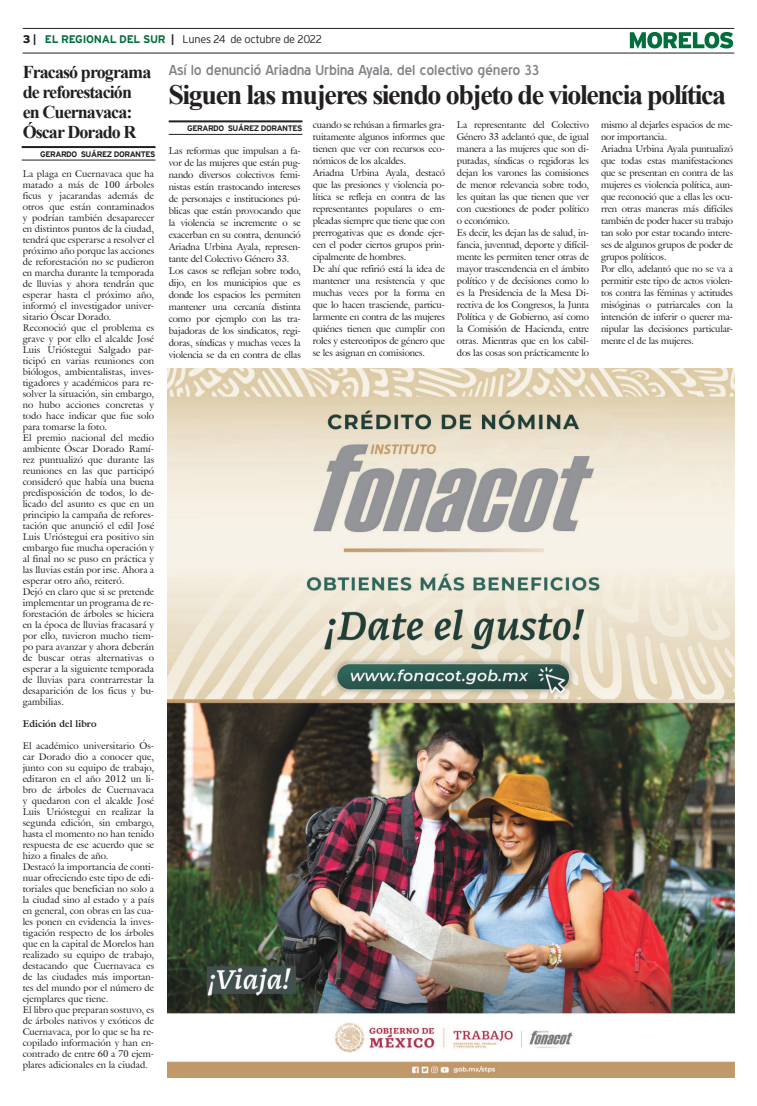
<style>
.page{position:relative;width:757px;height:1106px;background:#fff}
.page>*{position:absolute;margin:0;border:0;box-sizing:border-box;transform-origin:0 0}
.t1{font:700 28px "Times New Roman";letter-spacing:-.05em;color:#231f20}
.t2{font:700 18px/20px "Times New Roman";letter-spacing:-.05em;color:#231f20}
.t3{font:14px "Blue Highway";letter-spacing:-.015em;color:#808285;scale:1.05 1}
.t4{font:300 11px "Interstate";letter-spacing:-.03em;color:#231f20}
.t5{font:9.5px/12px "Galliard IT Cby BT";letter-spacing:-.01em;color:#231f20}
.t6{font:9.5px/11px "Galliard IT Cby BT";letter-spacing:.01em;color:#231f20}
.t7{font:700 9.5px "Galliard IT Cby BT";letter-spacing:.01em;color:#231f20}
.t8{font:700 8px "Interstate";letter-spacing:-.05em;color:#231f20}
.s1{font-weight:900}
.s2{font-weight:700}
.s3{font-weight:700;color:#006f3c}
</style>
<div class="page">
<hr style="left:23px;top:28px;width:711px;height:1px;background:#231f20">
<hr style="left:23px;top:53px;width:711px;height:1px;background:#231f20">
<svg style="left:630px;top:32px;width:103px;height:17px"></svg>
<img style="left:167px;top:369px;width:567px;height:708px">
<hr style="left:169px;top:120px;width:133px;height:2px;background:#231f20">
<hr style="left:169px;top:134px;width:133px;height:1px;background:#231f20">
<hr style="left:22px;top:146px;width:133px;height:2px;background:#231f20">
<hr style="left:22px;top:160px;width:133px;height:1px;background:#231f20">
<p class="t4" style="left:23px;top:33px;width:300px"><span class="s1">3</span> <span class="s2">|</span> <span class="s3">EL REGIONAL DEL SUR</span> <span class="s2">|</span> Lunes 24 de octubre de 2022</p>
<h2 class="t2" style="left:23px;top:62px;width:130px">Fracasó programa de reforestación en Cuernavaca:<br>Óscar Dorado R</h2>
<p class="t8" style="left:40px;top:149px;width:117px">GERARDO SUÁREZ DORANTES</p>
<p class="t6" style="left:23px;top:168px;width:133px">La plaga en Cuernavaca que ha matado a más de 100 árboles ficus y jacarandas además de otros que están contaminados y podrían también desaparecer en distintos puntos de la ciudad, tendrá que esperarse a resolver el próximo año porque las acciones de reforestación no se pudieron en marcha durante la temporada de lluvias y ahora tendrán que esperar hasta el próximo año, informó el investigador univer&shy;sitario Óscar Dorado.<br>Reconoció que el problema es grave y por ello el alcalde José<br>Luis Urióstegui Salgado par&shy;ticipó en varias reuniones con biólogos, ambientalistas, inves&shy;tigadores y académicos para re&shy;solver la situación, sin embargo, no hubo acciones concretas y todo hace indicar que fue solo para tomarse la foto.<br>El premio nacional del medio ambiente Óscar Dorado Ramí&shy;rez puntualizó que durante las reuniones en las que participó consideró que había una buena predisposición de todos, lo de&shy;licado del asunto es que en un principio la campaña de refores&shy;tación que anunció el edil José<br>Luis Urióstegui era positivo sin embargo fue mucha operación y al final no se puso en práctica y las lluvias están por irse. Ahora a esperar otro año, reiteró.<br>Dejó en claro que si se pretende implementar un programa de re&shy;forestación de árboles se hiciera en la época de lluvias fracasará y por ello, tuvieron mucho tiem&shy;po para avanzar y ahora deberán de buscar otras alternativas o esperar a la siguiente temporada de lluvias para contrarrestar la desaparición de los ficus y bu&shy;gambilias.</p>
<p class="t7" style="left:23px;top:717px;width:75px">Edición del libro</p>
<p class="t6" style="left:23px;top:740px;width:133px">El académico universitario Ós&shy;car Dorado dio a conocer que, junto con su equipo de trabajo, editaron en el año 2012 un li&shy;bro de árboles de Cuernavaca y quedaron con el alcalde José<br>Luis Urióstegui en realizar la segunda edición, sin embargo, hasta el momento no han tenido respuesta de ese acuerdo que se hizo a finales de año.<br>Destacó la importancia de conti&shy;nuar ofreciendo este tipo de edi&shy;toriales que benefician no solo a la ciudad sino al estado y a país en general, con obras en las cua&shy;les ponen en evidencia la inves&shy;tigación respecto de los árboles que en la capital de Morelos han realizado su equipo de trabajo, destacando que Cuernavaca es de las ciudades más importan&shy;tes del mundo por el número de ejemplares que tiene.<br>El libro que preparan sostuvo, es de árboles nativos y exóticos de<br>Cuernavaca, por lo que se ha re&shy;copilado información y han en&shy;contrado de entre 60 a 70 ejem&shy;plares adicionales en la ciudad.</p>
<h3 class="t3" style="left:169px;top:61px;width:354px">Así lo denunció Ariadna Urbina Ayala, del colectivo género 33</h3>
<h1 class="t1" style="left:168px;top:74px;width:559px">Siguen las mujeres siendo objeto de violencia política</h1>
<p class="t8" style="left:187px;top:124px;width:117px">GERARDO SUÁREZ DORANTES</p>
<p class="t5" style="left:313px;top:118px;width:134px">cuando se rehúsan a firmarles gra&shy;tuitamente algunos informes que tienen que ver con recursos eco&shy;nómicos de los alcaldes.<br>Ariadna Urbina Ayala, destacó que las presiones y violencia po&shy;lítica se refleja en contra de las representantes populares o em&shy;pleadas siempre que tiene que con prerrogativas que es donde ejer&shy;cen el poder ciertos grupos prin&shy;cipalmente de hombres.<br>De ahí que refirió está la idea de mantener una resistencia y que muchas veces por la forma en que lo hacen trasciende, particu&shy;larmente en contra de las mujeres quiénes tienen que cumplir con roles y estereotipos de género que se les asignan en comisiones.</p>
<p class="t5" style="left:457px;top:118px;width:134px">La representante del Colectivo<br>Género 33 adelantó que, de igual manera a las mujeres que son di&shy;putadas, síndicas o regidoras les dejan los varones las comisiones de menor relevancia sobre todo, les quitan las que tienen que ver con cuestiones de poder político o económico.<br>Es decir, les dejan las de salud, in&shy;fancia, juventud, deporte y difícil&shy;mente les permiten tener otras de mayor trascendencia en el ámbito político y de decisiones como lo es la Presidencia de la Mesa Di&shy;rectiva de los Congresos, la Junta<br>Política y de Gobierno, así como la Comisión de Hacienda, entre otras. Mientras que en los cabil&shy;dos las cosas son prácticamente lo</p>
<p class="t5" style="left:601px;top:118px;width:134px">mismo al dejarles espacios de me&shy;nor importancia.<br>Ariadna Urbina Ayala puntualizó que todas estas manifestaciones que se presentan en contra de las mujeres es violencia política, aun&shy;que reconoció que a ellas les ocu&shy;rren otras maneras más difíciles también de poder hacer su trabajo tan solo por estar tocando intere&shy;ses de algunos grupos de poder de grupos políticos.<br>Por ello, adelantó que no se va a permitir este tipo de actos violen&shy;tos contra las féminas y actitudes misóginas o patriarcales con la intención de inferir o querer ma&shy;nipular las decisiones particular&shy;mente el de las mujeres.</p>
<p class="t5" style="left:169px;top:145px;width:134px">Las reformas que impulsan a fa&shy;vor de las mujeres que están pug&shy;nando diversos colectivos femi&shy;nistas están trastocando intereses de personajes e instituciones pú&shy;blicas que están provocando que la violencia se incremente o se exacerban en su contra, denunció<br>Ariadna Urbina Ayala, represen&shy;tante del Colectivo Género 33.<br>Los casos se reflejan sobre todo, dijo, en los municipios que es donde los espacios les permiten mantener una cercanía distinta como por ejemplo con las tra&shy;bajadoras de los sindicatos, regi&shy;doras, síndicas y muchas veces la violencia se da en contra de ellas</p>
</div>
